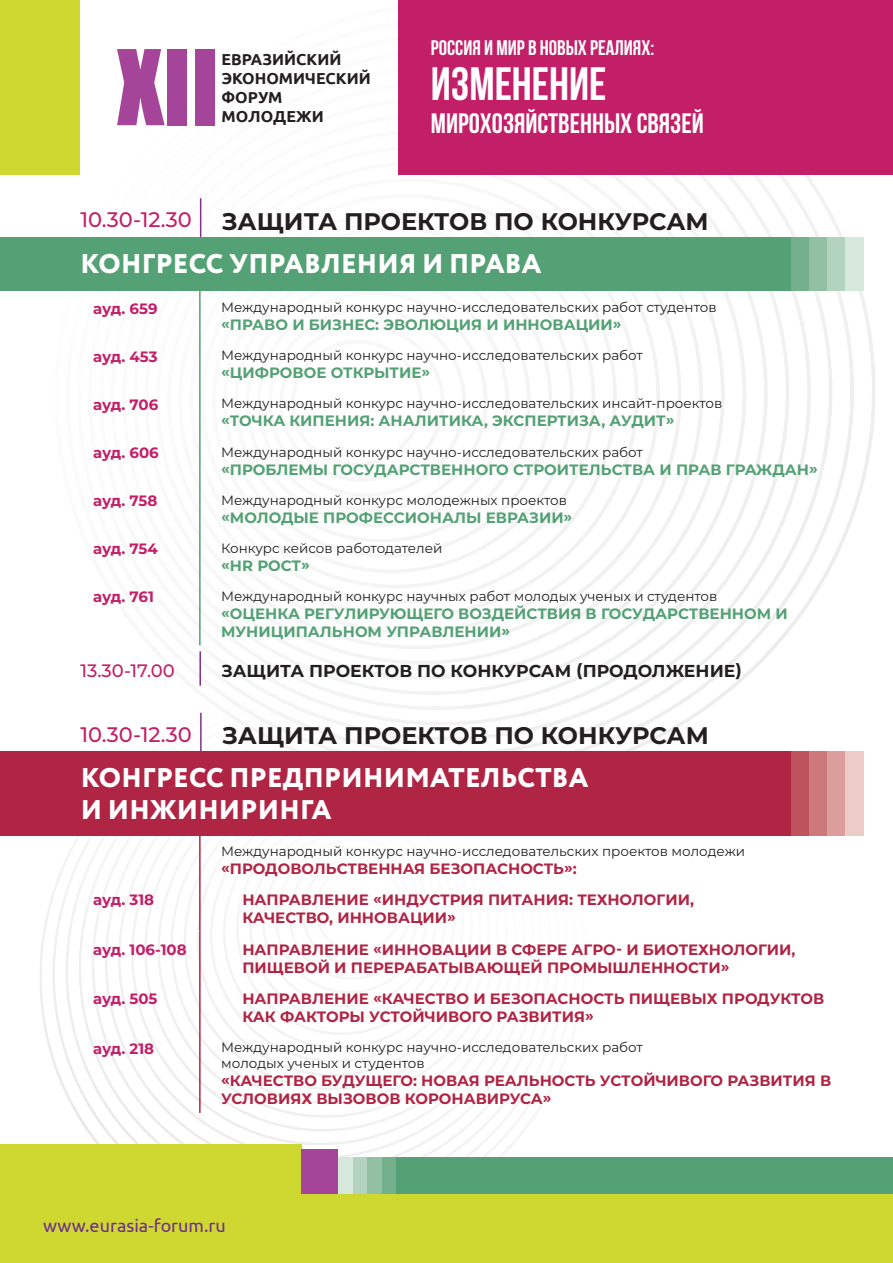
<style>
.page{position:relative;width:893px;height:1263px;background:#fff}
.page>*{position:absolute;margin:0;border:0;box-sizing:border-box;transform-origin:0 0}
.t1{font:96.3px "Impact";color:#a54599}
.t2{font:700 46.8px "Bebas Neue";color:#fff}
.t3{font:700 28.05px "Bebas Neue";color:#fff}
.t4{font:800 27px/32.4px "Circe";letter-spacing:.01em;color:#fff}
.t5{font:700 24px "Montserrat";color:#231f20}
.t6{font:700 21px "Bebas Neue";color:#fff}
.t7{font:500 21px "Montserrat";color:#c21f68}
.t8{font:18px "Ubuntu";color:#6f2d8e}
.t9{font:500 18px "Montserrat";color:#c21f68}
.t10{font:700 17.25px "Montserrat";color:#231f20}
.t11{font:700 15.9px/19px "Ubuntu";color:#231f20}
.t12{font:700 15px/18px "Montserrat";color:#b02444}
.t13{font:700 15px/18px "Montserrat";color:#53a174}
.t14{font:700 15px "Montserrat";color:#c21f68}
.t15{font:13.5px/16.2px "Montserrat";color:#231f20}
</style>
<div class="page">
<img style="left:40px;top:0;width:835px;height:1157px">
<div style="left:0;top:0;width:79px;height:175px;background:#cfd831"></div>
<div style="left:398px;top:0;width:495px;height:175px;background:#c21f68"></div>
<div style="left:0;top:1194px;width:893px;height:69px;background:#cfd831"></div>
<hr style="left:200px;top:198px;width:1px;height:40px;background:#80308c">
<hr style="left:199px;top:291px;width:2px;height:48px;background:#53a174">
<hr style="left:199px;top:339px;width:2px;height:48px;background:#53a174">
<hr style="left:199px;top:387px;width:2px;height:48px;background:#53a174">
<hr style="left:199px;top:435px;width:2px;height:48px;background:#53a174">
<hr style="left:199px;top:483px;width:2px;height:48px;background:#53a174">
<hr style="left:199px;top:531px;width:2px;height:48px;background:#53a174">
<hr style="left:199px;top:579px;width:2px;height:66px;background:#53a174">
<hr style="left:199px;top:651px;width:2px;height:35px;background:#80308c">
<hr style="left:200px;top:713px;width:2px;height:40px;background:#80308c">
<hr style="left:199px;top:834px;width:2px;height:48px;background:#b02444">
<hr style="left:199px;top:882px;width:2px;height:49px;background:#b02444">
<hr style="left:199px;top:931px;width:2px;height:50px;background:#b02444">
<hr style="left:199px;top:981px;width:2px;height:50px;background:#b02444">
<hr style="left:199px;top:1031px;width:2px;height:82px;background:#b02444">
<div style="left:0;top:751px;width:791px;height:85px;background:#b02444"></div>
<div style="left:791px;top:751px;width:18px;height:85px;background:#be535e"></div>
<div style="left:809px;top:751px;width:19px;height:85px;background:#cd787b"></div>
<div style="left:828px;top:751px;width:18px;height:85px;background:#db9e9d"></div>
<div style="left:846px;top:751px;width:18px;height:85px;background:#edccc8"></div>
<div style="left:0;top:237px;width:791px;height:53px;background:#53a174"></div>
<div style="left:791px;top:237px;width:18px;height:53px;background:#73b08b"></div>
<div style="left:809px;top:237px;width:19px;height:53px;background:#93c0a3"></div>
<div style="left:828px;top:237px;width:18px;height:53px;background:#b4d3bf"></div>
<div style="left:846px;top:237px;width:18px;height:53px;background:#d6e7db"></div>
<div style="left:0;top:1144px;width:302px;height:50px;background:#cfd831"></div>
<div style="left:302px;top:1149px;width:36px;height:45px;background:#a54599"></div>
<div style="left:396px;top:1157px;width:497px;height:37px;background:#53a174"></div>
<div style="left:382px;top:1157px;width:14px;height:37px;background:#73b08b"></div>
<div style="left:367px;top:1157px;width:15px;height:37px;background:#93c0a3"></div>
<div style="left:353px;top:1157px;width:14px;height:37px;background:#b4d3bf"></div>
<div style="left:338px;top:1157px;width:15px;height:37px;background:#d6e7db"></div>
<h1 class="t1" style="left:117px;top:13px;width:103px">XII</h1>
<p class="t11" style="left:221px;top:50px;width:151px">ЕВРАЗИЙСКИЙ<br>ЭКОНОМИЧЕСКИЙ<br>ФОРУМ<br>МОЛОДЕЖИ</p>
<h3 class="t6" style="left:431px;top:36px;width:225px">РОССИЯ И МИР В НОВЫХ РЕАЛИЯХ:</h3>
<h2 class="t2" style="left:431px;top:58px;width:177px">ИЗМЕНЕНИЕ</h2>
<h3 class="t3" style="left:431px;top:108px;width:274px">МИРОХОЗЯЙСТВЕННЫХ СВЯЗЕЙ</h3>
<h3 class="t7" style="left:80px;top:205px;width:113px">10.30-12.30</h3>
<h3 class="t5" style="left:222px;top:204px;width:488px">ЗАЩИТА ПРОЕКТОВ ПО КОНКУРСАМ</h3>
<h3 class="t4" style="left:81px;top:249px;width:462px">КОНГРЕСС УПРАВЛЕНИЯ И ПРАВА</h3>
<p class="t14" style="left:93px;top:298px;width:66px">ауд. 659</p>
<p class="t15" style="left:221px;top:299px;width:497px">Международный конкурс научно-исследовательских работ студентов</p>
<p class="t13" style="left:221px;top:315px;width:402px">«ПРАВО И БИЗНЕС: ЭВОЛЮЦИЯ И ИННОВАЦИИ»</p>
<p class="t14" style="left:93px;top:346px;width:66px">ауд. 453</p>
<p class="t15" style="left:221px;top:347px;width:423px">Международный конкурс научно-исследовательских работ</p>
<p class="t13" style="left:221px;top:363px;width:211px">«ЦИФРОВОЕ ОТКРЫТИЕ»</p>
<p class="t14" style="left:93px;top:394px;width:67px">ауд. 706</p>
<p class="t15" style="left:221px;top:395px;width:503px">Международный конкурс научно-исследовательских инсайт-проектов</p>
<p class="t13" style="left:221px;top:411px;width:455px">«ТОЧКА КИПЕНИЯ: АНАЛИТИКА, ЭКСПЕРТИЗА, АУДИТ»</p>
<p class="t14" style="left:93px;top:442px;width:67px">ауд. 606</p>
<p class="t15" style="left:221px;top:443px;width:423px">Международный конкурс научно-исследовательских работ</p>
<p class="t13" style="left:221px;top:459px;width:598px">«ПРОБЛЕМЫ ГОСУДАРСТВЕННОГО СТРОИТЕЛЬСТВА И ПРАВ ГРАЖДАН»</p>
<p class="t14" style="left:93px;top:490px;width:66px">ауд. 758</p>
<p class="t15" style="left:221px;top:491px;width:347px">Международный конкурс молодежных проектов</p>
<p class="t13" style="left:221px;top:507px;width:353px">«МОЛОДЫЕ ПРОФЕССИОНАЛЫ ЕВРАЗИИ»</p>
<p class="t14" style="left:93px;top:538px;width:66px">ауд. 754</p>
<p class="t15" style="left:221px;top:539px;width:223px">Конкурс кейсов работодателей</p>
<p class="t13" style="left:221px;top:556px;width:90px">«HR РОСТ»</p>
<p class="t14" style="left:93px;top:586px;width:62px">ауд. 761</p>
<p class="t15" style="left:221px;top:587px;width:498px">Международный конкурс научных работ молодых ученых и студентов</p>
<p class="t13" style="left:221px;top:604px;width:568px">«ОЦЕНКА РЕГУЛИРУЮЩЕГО ВОЗДЕЙСТВИЯ В ГОСУДАРСТВЕННОМ И<br>МУНИЦИПАЛЬНОМ УПРАВЛЕНИИ»</p>
<h3 class="t9" style="left:80px;top:658px;width:96px">13.30-17.00</h3>
<p class="t10" style="left:221px;top:658px;width:522px">ЗАЩИТА ПРОЕКТОВ ПО КОНКУРСАМ (ПРОДОЛЖЕНИЕ)</p>
<h3 class="t7" style="left:80px;top:719px;width:113px">10.30-12.30</h3>
<h3 class="t5" style="left:222px;top:719px;width:488px">ЗАЩИТА ПРОЕКТОВ ПО КОНКУРСАМ</h3>
<h3 class="t4" style="left:81px;top:763px;width:509px">КОНГРЕСС ПРЕДПРИНИМАТЕЛЬСТВА<br>И ИНЖИНИРИНГА</h3>
<p class="t15" style="left:221px;top:842px;width:526px">Международный конкурс научно-исследовательских проектов молодежи</p>
<p class="t12" style="left:221px;top:858px;width:357px">«ПРОДОВОЛЬСТВЕННАЯ БЕЗОПАСНОСТЬ»:</p>
<p class="t14" style="left:93px;top:889px;width:63px">ауд. 318</p>
<p class="t12" style="left:242px;top:890px;width:453px">НАПРАВЛЕНИЕ «ИНДУСТРИЯ ПИТАНИЯ: ТЕХНОЛОГИИ,<br>КАЧЕСТВО, ИННОВАЦИИ»</p>
<p class="t14" style="left:93px;top:938px;width:95px">ауд. 106-108</p>
<p class="t12" style="left:242px;top:939px;width:555px">НАПРАВЛЕНИЕ «ИННОВАЦИИ В СФЕРЕ АГРО- И БИОТЕХНОЛОГИИ,<br>ПИЩЕВОЙ И ПЕРЕРАБАТЫВАЮЩЕЙ ПРОМЫШЛЕННОСТИ»</p>
<p class="t14" style="left:93px;top:988px;width:66px">ауд. 505</p>
<p class="t12" style="left:242px;top:989px;width:583px">НАПРАВЛЕНИЕ «КАЧЕСТВО И БЕЗОПАСНОСТЬ ПИЩЕВЫХ ПРОДУКТОВ<br>КАК ФАКТОРЫ УСТОЙЧИВОГО РАЗВИТИЯ»</p>
<p class="t14" style="left:93px;top:1037px;width:63px">ауд. 218</p>
<p class="t15" style="left:221px;top:1039px;width:423px">Международный конкурс научно-исследовательских работ молодых ученых и студентов</p>
<p class="t12" style="left:221px;top:1071px;width:612px">«КАЧЕСТВО БУДУЩЕГО: НОВАЯ РЕАЛЬНОСТЬ УСТОЙЧИВОГО РАЗВИТИЯ В<br>УСЛОВИЯХ ВЫЗОВОВ КОРОНАВИРУСА»</p>
<h3 class="t8" style="left:43px;top:1215px;width:184px">www.eurasia-forum.ru</h3>
</div>
